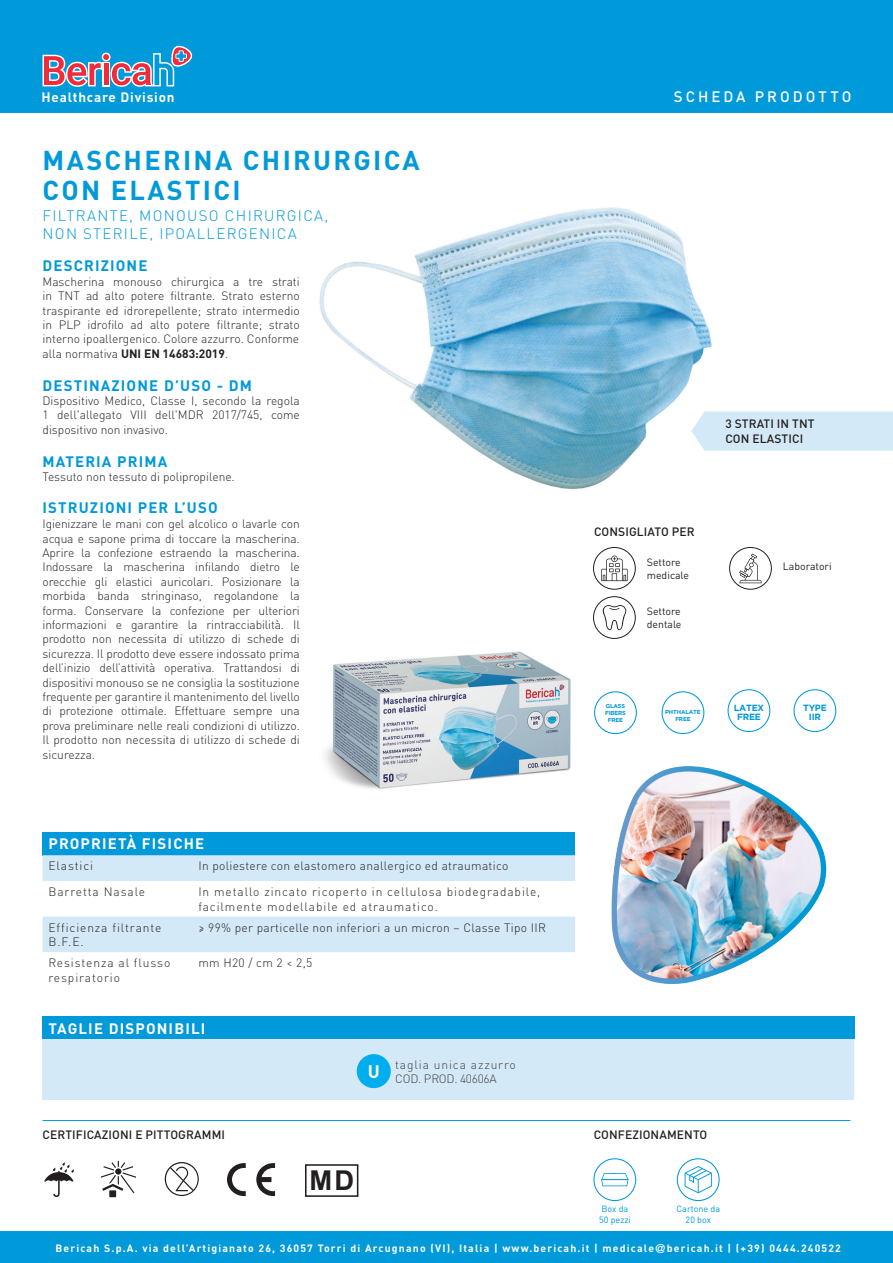
<style>
.page{position:relative;width:893px;height:1263px;background:#fff}
.page>*{position:absolute;margin:0;border:0;box-sizing:border-box;transform-origin:0 0}
.t1{font:700 27.3px "Arial";color:#231f20}
.t2{font:700 27px/30px "DIN Pro";letter-spacing:.085em;color:#0099da}
.t3{font:700 15px "DIN Pro";letter-spacing:.075em;color:#0099da}
.t4{font:300 15px/18px "DIN Pro";letter-spacing:.085em;color:#0099da}
.t5{font:700 15px "DIN Pro";letter-spacing:.075em;color:#fff}
.t6{font:500 15px "DIN Pro";letter-spacing:.2em;color:#fff}
.t7{font:700 13.5px "DIN Pro";letter-spacing:.055em;color:#fff}
.t8{font:300 12px/14.4px "DIN Pro";letter-spacing:.025em;color:#231f20;text-align:justify}
.t9{font:300 12px/14.4px "DIN Pro";letter-spacing:.075em;color:#231f20}
.t10{font:500 12px/14.4px "DIN Pro";letter-spacing:.01em;color:#231f20}
.t11{font:300 12px/14.4px "DIN Pro";letter-spacing:.07em;color:#3e3e3f}
.t12{font:300 12px "DIN Pro";color:#231f20}
.t13{font:700 10.5px "DIN Pro";letter-spacing:.11em;color:#fff}
.t14{font:10.5px/12.6px "DIN Pro";color:#231f20}
.t15{font:9px/10.5px "DIN Pro";color:#0099da;text-align:center}
.t16{font:700 9px/9px "Gotham";letter-spacing:-.025em;color:#0099da;text-align:center}
.t17{font:700 5.7px/6.9px "Gotham";letter-spacing:-.025em;color:#0099da;text-align:center}
.s1{font-weight:700}
.s2{font-family:"DIN Condensed";font-size:12.6px}
</style>
<div class="page">
<img style="left:319px;top:207px;width:422px;height:345px">
<div style="left:0;top:0;width:893px;height:112px;background:#0099da"></div>
<svg style="left:691px;top:411px;width:202px;height:40px;background:#d6eaf7"></svg>
<div style="left:43px;top:832px;width:532px;height:23px;background:#0099da"></div>
<svg style="left:43px;top:855px;width:532px;height:97px;fill:#d4e9f7"></svg>
<hr style="left:43px;top:1120px;width:807px;height:1px;background:#0099da">
<svg style="left:43px;top:45px;width:149px;height:42px"></svg>
<svg style="left:601px;top:556px;width:27px;height:25px"></svg>
<div style="left:593px;top:547px;width:43px;height:43px;border:1px solid #231f20;border-radius:50%"></div>
<div style="left:594px;top:691px;width:43px;height:43px;border:1px solid #0099da;border-radius:50%"></div>
<div style="left:662px;top:691px;width:42px;height:43px;border:1px solid #0099da;border-radius:50%"></div>
<img style="left:325px;top:651px;width:246px;height:138px">
<div style="left:0;top:1231px;width:893px;height:32px;background:#0099da"></div>
<div style="left:109px;top:1190px;width:7px;height:7px;background:#231f20"></div>
<svg style="left:102px;top:1161px;width:33px;height:32px"></svg>
<svg style="left:44px;top:1162px;width:30px;height:35px"></svg>
<svg style="left:165px;top:1162px;width:34px;height:34px"></svg>
<img style="left:611px;top:766px;width:216px;height:218px">
<svg style="left:739px;top:553px;width:23px;height:30px"></svg>
<div style="left:729px;top:547px;width:43px;height:43px;border:1px solid #231f20;border-radius:50%"></div>
<svg style="left:602px;top:605px;width:24px;height:25px"></svg>
<div style="left:593px;top:596px;width:43px;height:43px;border:1px solid #231f20;border-radius:50%"></div>
<div style="left:727px;top:689px;width:43px;height:43px;border:1px solid #0099da;border-radius:50%"></div>
<div style="left:793px;top:689px;width:43px;height:43px;border:1px solid #0099da;border-radius:50%"></div>
<div style="left:43px;top:1016px;width:812px;height:23px;background:#0099da"></div>
<div style="left:43px;top:1039px;width:812px;height:61px;background:#d4e9f7"></div>
<hr style="left:854px;top:1039px;width:2px;height:61px;background:#fff">
<div style="left:357px;top:1054px;width:34px;height:34px;background:#00aeef;border-radius:50%"></div>
<svg style="left:677px;top:1159px;width:42px;height:41px"></svg>
<svg style="left:685px;top:1166px;width:27px;height:27px"></svg>
<div style="left:677px;top:1158px;width:43px;height:43px;border:1px solid #0099da;border-radius:50%"></div>
<svg style="left:601px;top:1173px;width:27px;height:13px"></svg>
<div style="left:593px;top:1158px;width:43px;height:43px;border:1px solid #0099da;border-radius:50%"></div>
<svg style="left:227px;top:1163px;width:19px;height:33px"></svg>
<svg style="left:256px;top:1163px;width:19px;height:33px"></svg>
<div style="left:305px;top:1164px;width:53px;height:33px;border:2px solid #231f20"></div>
<p class="t7" style="left:42px;top:86px;width:134px">Healthcare Division</p>
<h2 class="t2" style="left:43px;top:142px;width:379px">MASCHERINA CHIRURGICA<br>CON ELASTICI</h2>
<p class="t4" style="left:43px;top:205px;width:287px">FILTRANTE, MONOUSO CHIRURGICA,<br>NON STERILE, IPOALLERGENICA</p>
<p class="t3" style="left:43px;top:253px;width:106px">DESCRIZIONE</p>
<p class="t8" style="left:43px;top:273px;width:259px">Mascherina monouso chirurgica a tre strati in TNT ad alto potere filtrante. Strato esterno traspirante ed idrorepellente; strato intermedio in PLP idrofilo ad alto potere filtrante; strato interno ipoallergenico. Colore azzurro. Conforme alla normativa <span class="s1">UNI EN 14683:2019</span>.</p>
<p class="t3" style="left:43px;top:373px;width:211px">DESTINAZIONE D’USO - DM</p>
<p class="t8" style="left:43px;top:392px;width:259px">Dispositivo Medico, Classe I, secondo la regola 1 dell'allegato VIII dell'MDR 2017/745, come dispositivo non invasivo.</p>
<p class="t3" style="left:43px;top:449px;width:126px">MATERIA PRIMA</p>
<p class="t12" style="left:43px;top:467px;width:194px">Tessuto non tessuto di polipropilene.</p>
<p class="t3" style="left:43px;top:495px;width:177px">ISTRUZIONI PER L’USO</p>
<p class="t8" style="left:43px;top:516px;width:259px">Igienizzare le mani con gel alcolico o lavarle con acqua e sapone prima di toccare la mascherina.<br>Aprire la confezione estraendo la mascherina.<br>Indossare la mascherina infilando dietro le orecchie gli elastici auricolari. Posizionare la morbida banda stringinaso, regolandone la forma. Conservare la confezione per ulteriori informazioni e garantire la rintracciabilità. Il prodotto non necessita di utilizzo di schede di sicurezza. Il prodotto deve essere indossato prima dell’inizio dell’attività operativa. Trattandosi di dispositivi monouso se ne consiglia la sostituzione frequente per garantire il mantenimento del livello di protezione ottimale. Effettuare sempre una prova preliminare nelle reali condizioni di utilizzo.<br>Il prodotto non necessita di utilizzo di schede di sicurezza.</p>
<p class="t5" style="left:49px;top:831px;width:157px">PROPRIETÀ FISICHE</p>
<p class="t9" style="left:49px;top:858px;width:46px">Elastici</p>
<p class="t8" style="left:198px;top:858px;width:311px">In poliestere con elastomero anallergico ed atraumatico</p>
<p class="t9" style="left:49px;top:883px;width:98px">Barretta Nasale</p>
<p class="t9" style="left:198px;top:883px;width:343px">In metallo zincato ricoperto in cellulosa biodegradabile, facilmente modellabile ed atraumatico.</p>
<p class="t9" style="left:49px;top:919px;width:114px">Efficienza filtrante<br>B.F.E.</p>
<p class="t8" style="left:198px;top:919px;width:349px">≥ 99% per particelle non inferiori a un micron – Classe Tipo IIR</p>
<p class="t9" style="left:49px;top:955px;width:123px">Resistenza al flusso respiratorio</p>
<p class="t8" style="left:198px;top:955px;width:115px">mm H20 / cm 2 &lt; 2,5</p>
<p class="t5" style="left:49px;top:1016px;width:158px">TAGLIE DISPONIBILI</p>
<p class="t11" style="left:368px;top:1056px;width:150px;text-indent:27px">taglia unica azzurro<br><sup>U</sup> COD. PROD. 40606A</p>
<p class="t6" style="left:674px;top:84px;width:179px">SCHEDA PRODOTTO</p>
<p class="t10" style="left:725px;top:416px;width:91px">3 STRATI IN TNT<br>CON ELASTICI</p>
<p class="t10" style="left:594px;top:524px;width:102px">CONSIGLIATO PER</p>
<p class="t14" style="left:647px;top:555px;width:44px">Settore medicale</p>
<p class="t14" style="left:647px;top:604px;width:36px">Settore dentale</p>
<p class="t17" style="left:605px;top:702px;width:22px">GLASS<br>FIBERS<br>FREE</p>
<p class="t17" style="left:665px;top:708px;width:37px">PHTHALATE<br>FREE</p>
<p class="t14" style="left:783px;top:559px;width:50px">Laboratori</p>
<p class="t16" style="left:734px;top:703px;width:32px">LATEX<br>FREE</p>
<p class="t16" style="left:803px;top:703px;width:25px">TYPE<br>IIR</p>
<p class="t10" style="left:43px;top:1126px;width:184px">CERTIFICAZIONI E PITTOGRAMMI</p>
<p class="t10" style="left:594px;top:1126px;width:115px">CONFEZIONAMENTO</p>
<h1 class="t1" style="left:310px;top:1162px;width:46px">MD</h1>
<p class="t15" style="left:599px;top:1203px;width:33px;text-align:left">Box da<br>50 pezzi</p>
<p class="t15" style="left:676px;top:1203px;width:45px">Cartone da<br>20 box</p>
<p class="t13" style="left:56px;top:1239px;width:787px">Bericah S.p.A. via dell’Artigianato 26, 36057 Torri di Arcugnano (VI), Italia | www.bericah.it | medicale<span class="s2">@</span>bericah.it | (+39) 0444.240522</p>
</div>
